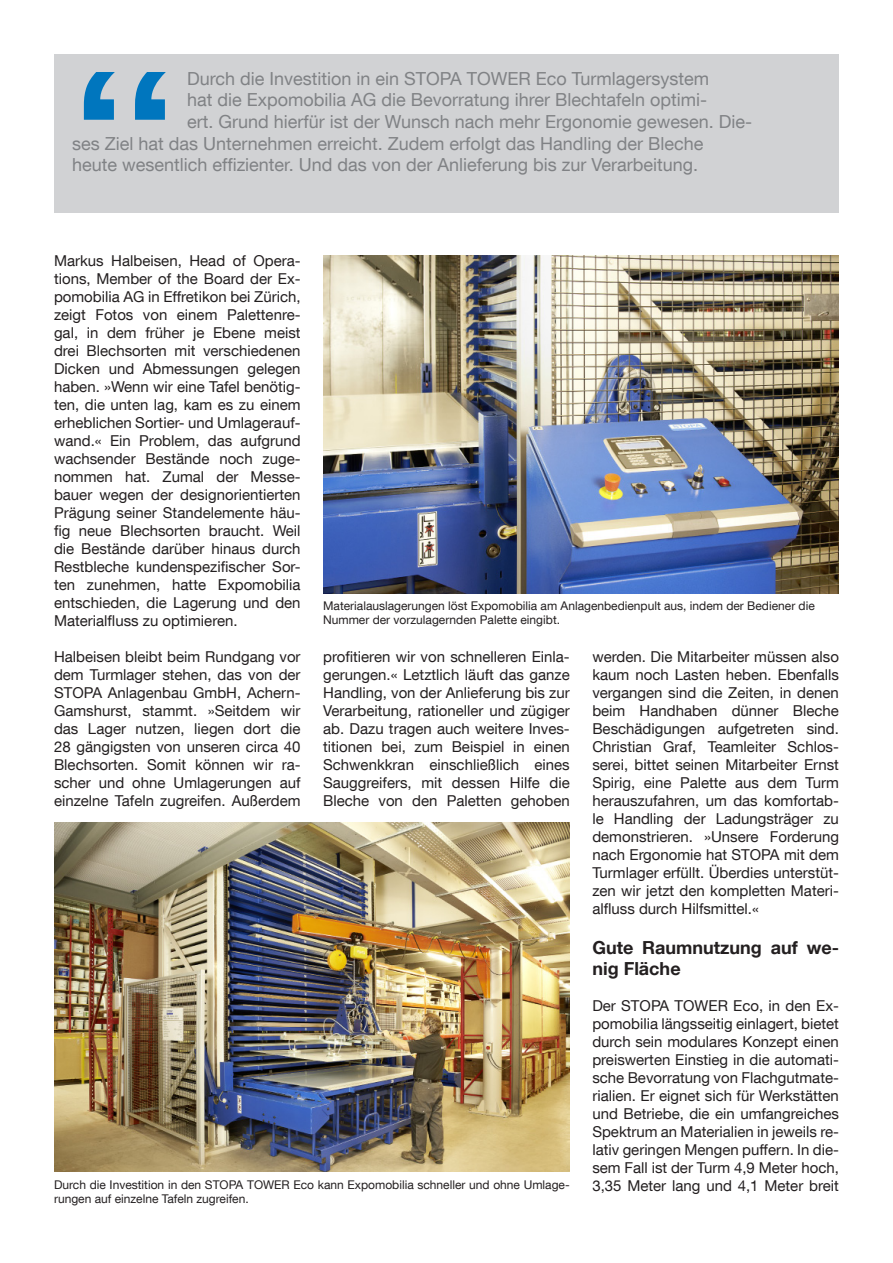
<style>
.page{position:relative;width:893px;height:1263px;background:#fff}
.page>*{position:absolute;margin:0;border:0;box-sizing:border-box;transform-origin:0 0}
.t1{font:18px "Helvetica Neue LT Com";color:#808285}
.t2{font:700 18px/21.6px "Helvetica Neue LT Com";color:#231f20}
.t3{font:15px/18px "Helvetica Neue LT Com";color:#231f20;text-align:justify}
.t4{font:12px/14.4px "Helvetica Neue LT Com";color:#231f20}
</style>
<div class="page">
<div style="left:54px;top:54px;width:785px;height:159px;background:#d1d2d4"></div>
<svg style="left:84px;top:72px;width:82px;height:48px"></svg>
<img style="left:54px;top:823px;width:516px;height:348px">
<img style="left:323px;top:255px;width:516px;height:338px">
<p class="t1" style="left:187px;top:67px;width:524px">Durch die Investition in ein STOPA TOWER Eco Turmlagersystem</p>
<p class="t1" style="left:187px;top:89px;width:522px">hat die Expomobilia AG die Bevorratung ihrer Blechtafeln optimi-</p>
<p class="t1" style="left:187px;top:111px;width:566px">ert. Grund hierfür ist der Wunsch nach mehr Ergonomie gewesen. Die-</p>
<p class="t1" style="left:72px;top:132px;width:633px">ses Ziel hat das Unternehmen erreicht. Zudem erfolgt das Handling der Bleche</p>
<p class="t1" style="left:72px;top:154px;width:628px">heute wesentlich effizienter. Und das von der Anlieferung bis zur Verarbeitung.</p>
<p class="t3" style="left:54px;top:251px;width:248px">Markus Halbeisen, Head of Opera&shy;tions, Member of the Board der Ex&shy;pomobilia AG in Effretikon bei Zürich, zeigt Fotos von einem Palettenre&shy;gal, in dem früher je Ebene meist drei Blechsorten mit verschiedenen Dicken und Abmessungen gelegen haben. »Wenn wir eine Tafel benötig&shy;ten, die unten lag, kam es zu einem erheblichen Sortier- und Umlagerauf&shy;wand.« Ein Problem, das aufgrund wachsender Bestände noch zuge&shy;nommen hat. Zumal der Messe&shy;bauer wegen der designorientierten Prägung seiner Standelemente häu&shy;fig neue Blechsorten braucht. Weil die Bestände darüber hinaus durch Restbleche kundenspezifischer Sor&shy;ten zunehmen, hatte Expomobilia entschieden, die Lagerung und den Materialfluss zu optimieren.</p>
<p class="t3" style="left:54px;top:647px;width:248px">Halbeisen bleibt beim Rundgang vor dem Turmlager stehen, das von der STOPA Anlagenbau GmbH, Achern-Gamshurst, stammt. »Seitdem wir das Lager nutzen, liegen dort die 28 gängigsten von unseren circa 40<br>Blechsorten. Somit können wir ra&shy;scher und ohne Umlagerungen auf einzelne Tafeln zugreifen. Außerdem</p>
<p class="t3" style="left:323px;top:647px;width:248px">profitieren wir von schnelleren Einla&shy;gerungen.« Letztlich läuft das ganze Handling, von der Anlieferung bis zur Verarbeitung, rationeller und zügiger ab. Dazu tragen auch weitere Inves&shy;titionen bei, zum Beispiel in einen Schwenkkran einschließlich eines Sauggreifers, mit dessen Hilfe die Bleche von den Paletten gehoben</p>
<p class="t3" style="left:592px;top:647px;width:248px">werden. Die Mitarbeiter müssen also kaum noch Lasten heben. Ebenfalls vergangen sind die Zeiten, in denen beim Handhaben dünner Bleche Beschädigungen aufgetreten sind.<br>Christian Graf, Teamleiter Schlos&shy;serei, bittet seinen Mitarbeiter Ernst Spirig, eine Palette aus dem Turm herauszufahren, um das komfortab&shy;le Handling der Ladungsträger zu demonstrieren. »Unsere Forderung nach Ergonomie hat STOPA mit dem Turmlager erfüllt. Überdies unterstüt&shy;zen wir jetzt den kompletten Materi&shy;alfluss durch Hilfsmittel.«</p>
<p class="t2" style="left:592px;top:936px;width:248px">Gute Raumnutzung auf we&shy;nig Fläche</p>
<p class="t3" style="left:592px;top:997px;width:248px">Der STOPA TOWER Eco, in den Ex&shy;pomobilia längsseitig einlagert, bietet durch sein modulares Konzept einen preiswerten Einstieg in die automati&shy;sche Bevorratung von Flachgutmate&shy;rialien. Er eignet sich für Werkstätten und Betriebe, die ein umfangreiches Spektrum an Materialien in jeweils re&shy;lativ geringen Mengen puffern. In die&shy;sem Fall ist der Turm 4,9 Meter hoch, 3,35 Meter lang und 4,1 Meter breit</p>
<p class="t4" style="left:323px;top:598px;width:493px">Materialauslagerungen löst Expomobilia am Anlagenbedienpult aus, indem der Bediener die<br>Nummer der vorzulagernden Palette eingibt.</p>
<p class="t4" style="left:54px;top:1177px;width:517px">Durch die Investition in den STOPA TOWER Eco kann Expomobilia schneller und ohne Umlage&shy;rungen auf einzelne Tafeln zugreifen.</p>
</div>
